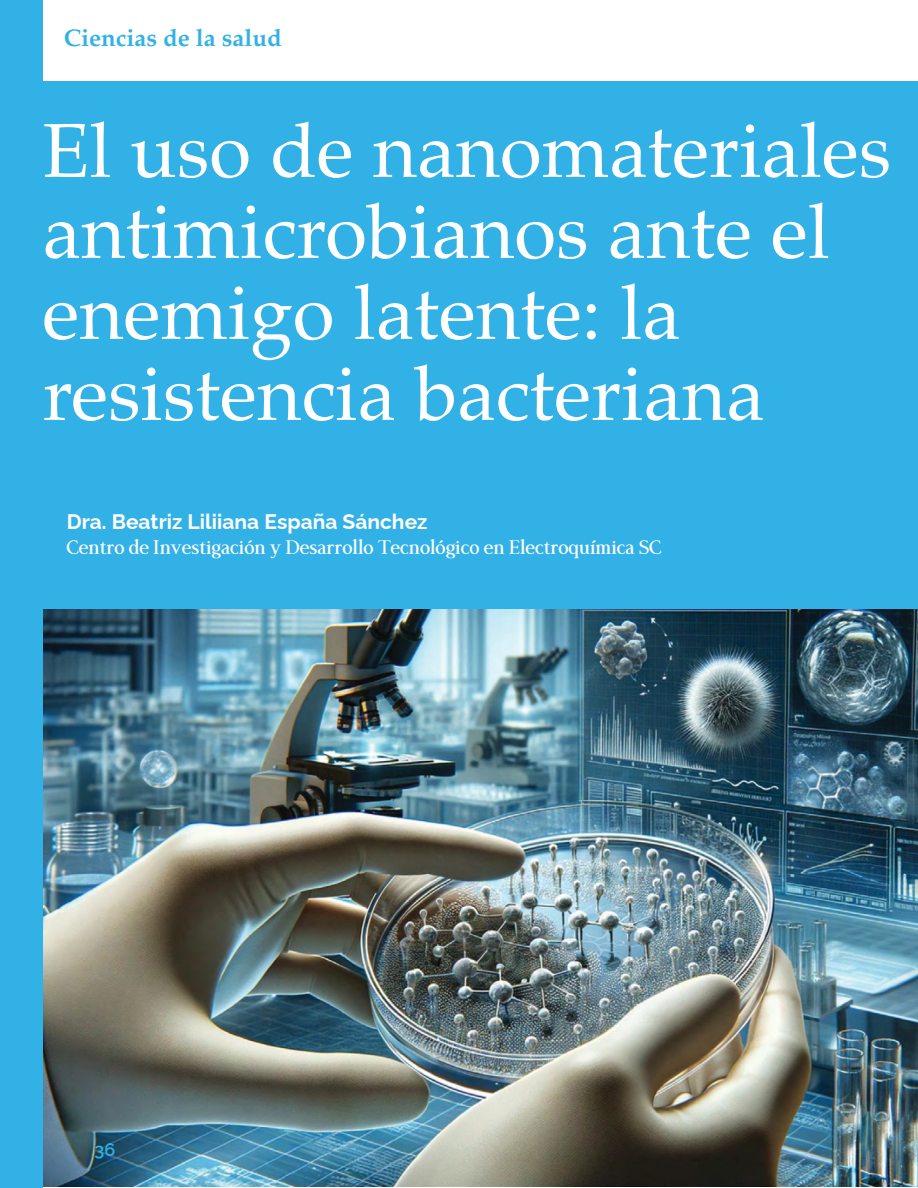
<style>
.page{position:relative;width:918px;height:1188px;background:#fff}
.page>*{position:absolute;margin:0;border:0;box-sizing:border-box;transform-origin:0 0}
.t1{font:76.5px/81px "Palatino";color:#fff}
.t2{font:700 24px "Palatino";color:#32b1e6}
.t3{font:700 21px "LT Remark";color:#fff}
.t4{font:100 21px "Raleway";color:#fff}
.t5{font:600 18px "Raleway";color:#2db1e6}
</style>
<div class="page">
<img style="left:43px;top:608px;width:875px;height:578px">
<div style="left:21px;top:81px;width:897px;height:527px;background:#32b1e6"></div>
<div style="left:0;top:0;width:43px;height:1188px;background:#32b1e6"></div>
<p class="t2" style="left:64px;top:26px;width:219px">Ciencias de la salud</p>
<p class="t1" style="left:43px;top:116px;width:850px">El uso de nanomateriales antimicrobianos ante el enemigo latente: la resistencia bacteriana</p>
<p class="t4" style="left:67px;top:509px;width:362px">Dra. Beatriz Liliiana España Sánchez</p>
<p class="t3" style="left:67px;top:535px;width:597px">Centro de Investigación y Desarrollo Tecnológico en Electroquímica SC</p>
<p class="t5" style="left:94px;top:1139px;width:22px">36</p>
</div>
